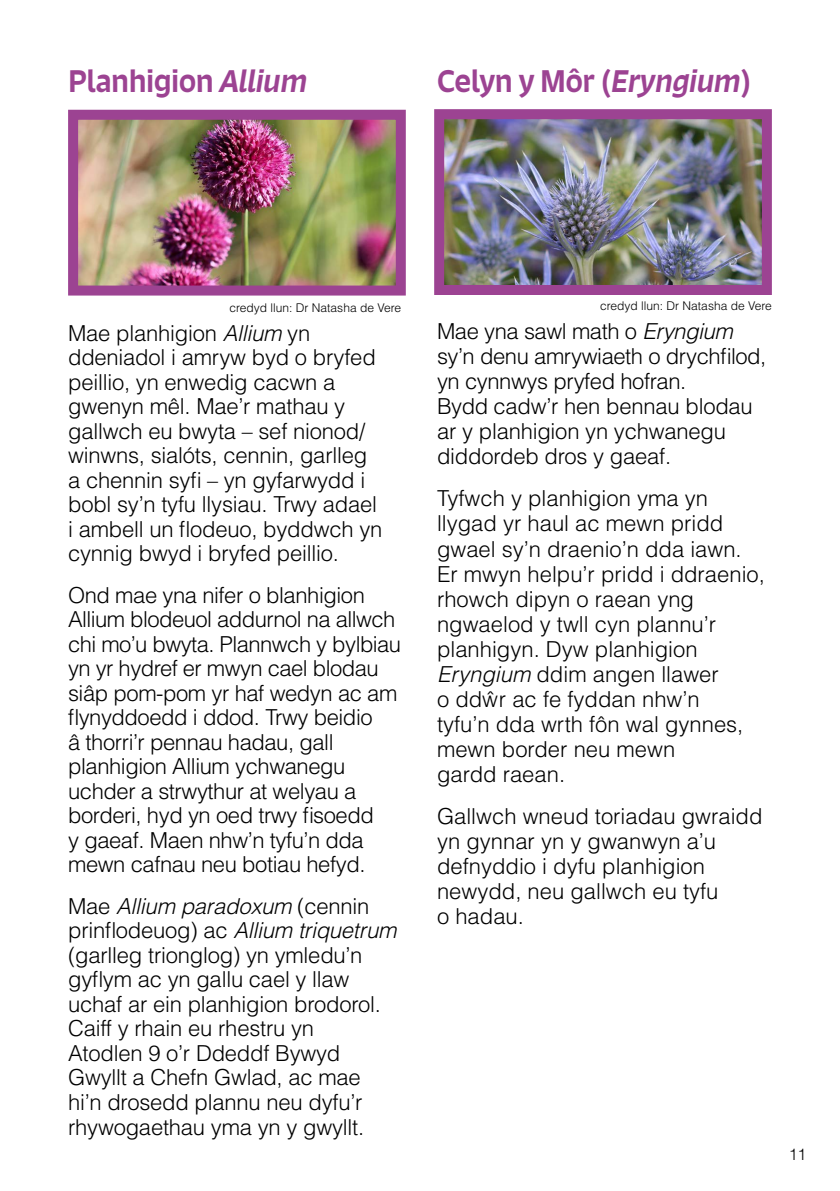
<style>
.page{position:relative;width:840px;height:1191px;background:#fff}
.page>*{position:absolute;margin:0;border:0;box-sizing:border-box;transform-origin:0 0}
.p_Main_Text_11{font:500 30px "Signo";letter-spacing:-.02em;color:#9c4392}
.H3_names_of_plants_purple{font:500 30px "Signo";letter-spacing:-.02em;color:#9c4392}
.p_Main_Text_11-2{font:300 22px/24.4px "Helvetica LT Std";letter-spacing:-.01em;color:#000}
.t1{font:300 16px "Helvetica LT Std";color:#000}
.p_Image_Credits{font:300 12px "Helvetica LT Std";color:#000}
.s1{font-style:italic}
</style>
<div class="page">
<img style="left:79px;top:121px;width:315px;height:163px">
<div style="left:68px;top:110px;width:337px;height:185px;border:10px solid #9c4392"></div>
<img style="left:445px;top:120px;width:315px;height:164px">
<div style="left:434px;top:109px;width:337px;height:186px;border:10px solid #9c4392"></div>
<h3 class="H3_names_of_plants_purple" style="left:68px;top:61px;width:241px">Planhigion <span class="s1">Allium</span></h3>
<p class="p_Main_Text_11" style="left:437px;top:61px;width:316px">Celyn y Môr (<span class="s1">Eryngium</span>)</p>
<p class="p_Image_Credits" style="left:229px;top:300px;width:173px">credyd llun: Dr Natasha de Vere</p>
<p class="p_Image_Credits" style="left:599px;top:298px;width:173px">credyd llun: Dr Natasha de Vere</p>
<p class="p_Main_Text_11-2" style="left:68px;top:320px;width:315px">Mae planhigion <span class="s1">Allium</span> yn ddeniadol i amryw byd o bryfed peillio, yn enwedig cacwn a gwenyn mêl. Mae’r mathau y gallwch eu bwyta – sef nionod/ winwns, sialóts, cennin, garlleg a chennin syfi – yn gyfarwydd i bobl sy’n tyfu llysiau. Trwy adael i ambell un flodeuo, byddwch yn cynnig bwyd i bryfed peillio.</p>
<p class="p_Main_Text_11-2" style="left:68px;top:582px;width:334px">Ond mae yna nifer o blanhigion<br>Allium blodeuol addurnol na allwch chi mo’u bwyta. Plannwch y bylbiau yn yr hydref er mwyn cael blodau siâp pom-pom yr haf wedyn ac am flynyddoedd i ddod. Trwy beidio<br>â thorri’r pennau hadau, gall planhigion Allium ychwanegu uchder a strwythur at welyau a borderi, hyd yn oed trwy fisoedd<br>y gaeaf. Maen nhw’n tyfu’n dda mewn cafnau neu botiau hefyd.</p>
<p class="p_Main_Text_11-2" style="left:68px;top:893px;width:329px">Mae <span class="s1">Allium paradoxum</span> (cennin prinflodeuog) ac <span class="s1">Allium triquetrum </span>(garlleg trionglog) yn ymledu’n gyflym ac yn gallu cael y llaw uchaf ar ein planhigion brodorol.<br>Caiff y rhain eu rhestru yn<br>Atodlen 9 o’r Ddeddf Bywyd<br>Gwyllt a Chefn Gwlad, ac mae hi’n drosedd plannu neu dyfu’r rhywogaethau yma yn y gwyllt.</p>
<p class="p_Main_Text_11-2" style="left:437px;top:319px;width:331px;line-height:25px">Mae yna sawl math o <span class="s1">Eryngium </span>sy’n denu amrywiaeth o drychfilod, yn cynnwys pryfed hofran.<br>Bydd cadw’r hen bennau blodau ar y planhigion yn ychwanegu diddordeb dros y gaeaf.</p>
<p class="p_Main_Text_11-2" style="left:437px;top:486px;width:329px;line-height:25px">Tyfwch y planhigion yma yn llygad yr haul ac mewn pridd gwael sy’n draenio’n dda iawn.<br>Er mwyn helpu’r pridd i ddraenio, rhowch dipyn o raean yng ngwaelod y twll cyn plannu’r planhigyn. Dyw planhigion<br><span class="s1">Eryngium</span> ddim angen llawer<br>o ddwˆ r ac fe fyddan nhw’n<br>tyfu’n dda wrth fôn wal gynnes, mewn border neu mewn<br>gardd raean.</p>
<p class="p_Main_Text_11-2" style="left:437px;top:803px;width:327px;line-height:25px">Gallwch wneud toriadau gwraidd yn gynnar yn y gwanwyn a’u defnyddio i dyfu planhigion newydd, neu gallwch eu tyfu<br>o hadau.</p>
<p class="t1" style="left:788px;top:1143px;width:19px">11</p>
</div>
